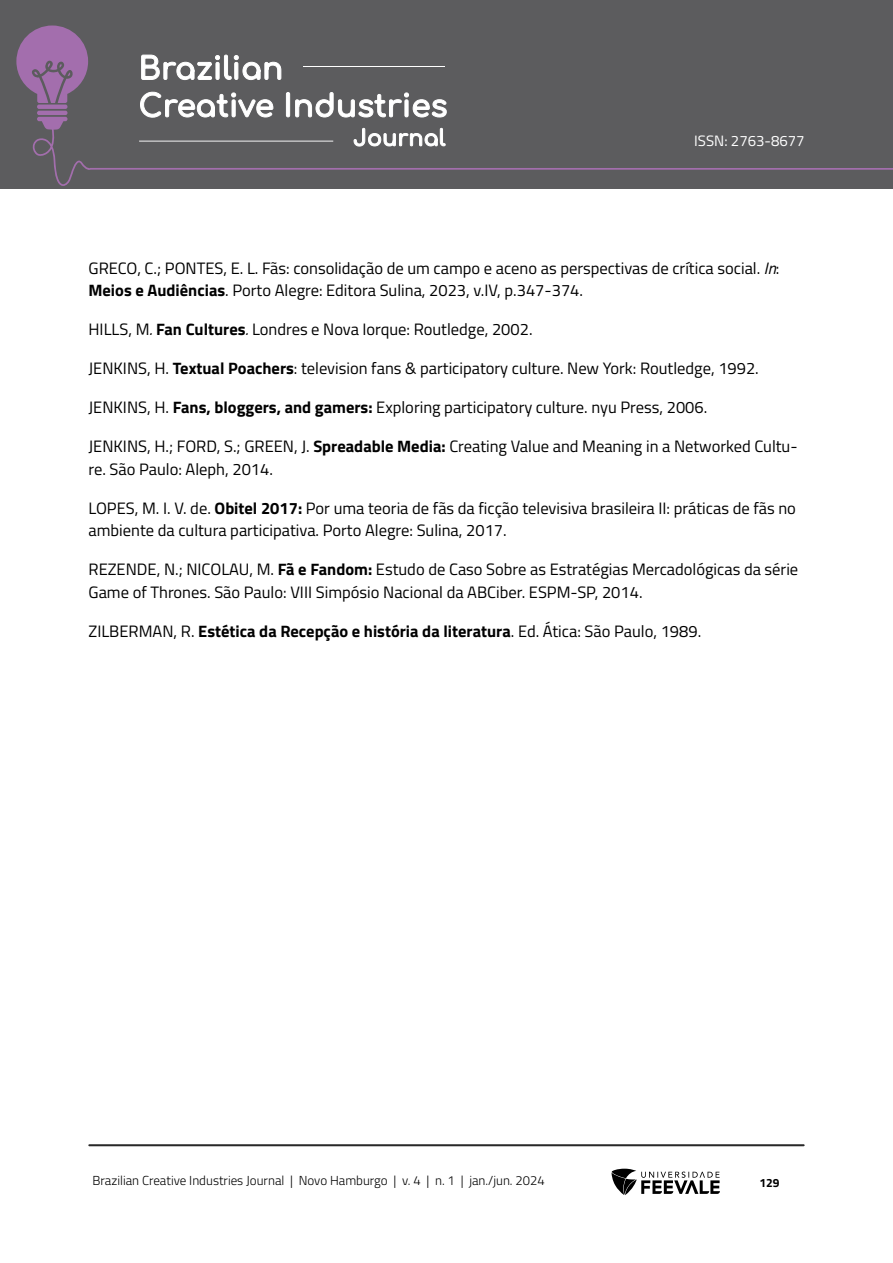
<style>
.page{position:relative;width:893px;height:1263px;background:#fff}
.page>*{position:absolute;margin:0;border:0;box-sizing:border-box;transform-origin:0 0}
.Referências{font:16.5px/22.5px "Titillium Web";color:#000}
.Referências-2{font:700 16.5px "Titillium Web";color:#000}
.t1{font:15px "Titillium Web";color:#fff}
.t2{font:300 13.05px "Titillium Web";color:#000}
.t3{font:700 12px "Titillium Web";color:#000}
.s1{font-style:italic}
.s2{font-weight:700}
.s3{font-weight:400}
</style>
<div class="page">
<div style="left:0;top:0;width:893px;height:188px;background:#5c5c5e"></div>
<hr style="left:37px;top:111px;width:30px;height:4px;background:#a36ead;border-radius:2px">
<svg style="left:37px;top:117px;width:30px;height:11px"></svg>
<hr style="left:37px;top:105px;width:30px;height:4px;background:#a36ead;border-radius:2px">
<svg style="left:16px;top:26px;width:72px;height:77px"></svg>
<svg style="left:32px;top:128px;width:861px;height:58px"></svg>
<hr style="left:89px;top:1144px;width:715px;height:2px;background:#282828">
<svg style="left:611px;top:1169px;width:109px;height:26px"></svg>
<svg style="left:141px;top:54px;width:141px;height:26px"></svg>
<svg style="left:140px;top:91px;width:134px;height:27px"></svg>
<svg style="left:285px;top:92px;width:162px;height:26px"></svg>
<svg style="left:353px;top:127px;width:93px;height:20px"></svg>
<hr style="left:303px;top:66px;width:142px;height:1px;background:#fff">
<hr style="left:139px;top:141px;width:194px;height:1px;background:#fff">
<p class="t1" style="left:694px;top:130px;width:112px">ISSN: 2763-8677</p>
<p class="Referências" style="left:88px;top:256px;width:692px">GRECO, C.; PONTES, E. L. Fãs: consolidação de um campo e aceno as perspectivas de crítica social. <span class="s1">In</span>:<br><span class="s2">Meios e Audiências</span>. Porto Alegre: Editora Sulina, 2023, v.IV, p.347-374.</p>
<p class="Referências" style="left:88px;top:317px;width:446px">HILLS, M<span class="s1">.</span> <span class="s2">Fan Cultures</span><span class="s1">.</span> Londres e Nova Iorque: Routledge, 2002.</p>
<p class="Referências" style="left:88px;top:356px;width:672px">JENKINS, H. <span class="s2">Textual Poachers</span>: television fans &amp; participatory culture. New York: Routledge, 1992.</p>
<p class="Referências" style="left:88px;top:395px;width:620px">JENKINS, H. <span class="s2">Fans, bloggers, and gamers:</span> Exploring participatory culture. nyu Press, 2006.</p>
<p class="Referências" style="left:88px;top:434px;width:711px">JENKINS, H.; FORD, S.; GREEN, J. <span class="s2">Spreadable Media:</span> Creating Value and Meaning in a Networked Cultu&shy;re. São Paulo: Aleph, 2014.</p>
<p class="Referências" style="left:88px;top:496px;width:709px">LOPES, M. I. V. de. <span class="s2">Obitel 2017:</span> Por uma teoria de fãs da ficção televisiva brasileira II: práticas de fãs no ambiente da cultura participativa. Porto Alegre: Sulina, 2017.</p>
<p class="Referências" style="left:88px;top:557px;width:711px">REZENDE, N.; NICOLAU, M. <span class="s2">Fã e Fandom:</span> Estudo de Caso Sobre as Estratégias Mercadológicas da série<br>Game of Thrones. São Paulo: VIII Simpósio Nacional da ABCiber. ESPM-SP, 2014.</p>
<p class="Referências-2" style="left:88px;top:618px;width:614px"><span class="s3">ZILBERMAN, R.</span> Estética da Recepção e história da literatura<span class="s3">. Ed. Ática: São Paulo, 1989.</span></p>
<p class="t2" style="left:92px;top:1171px;width:454px">Brazilian Creative Industries Journal | Novo Hamburgo | v. 4 | n. 1 | jan./jun. 2024</p>
<p class="t3" style="left:759px;top:1174px;width:22px">129</p>
</div>
